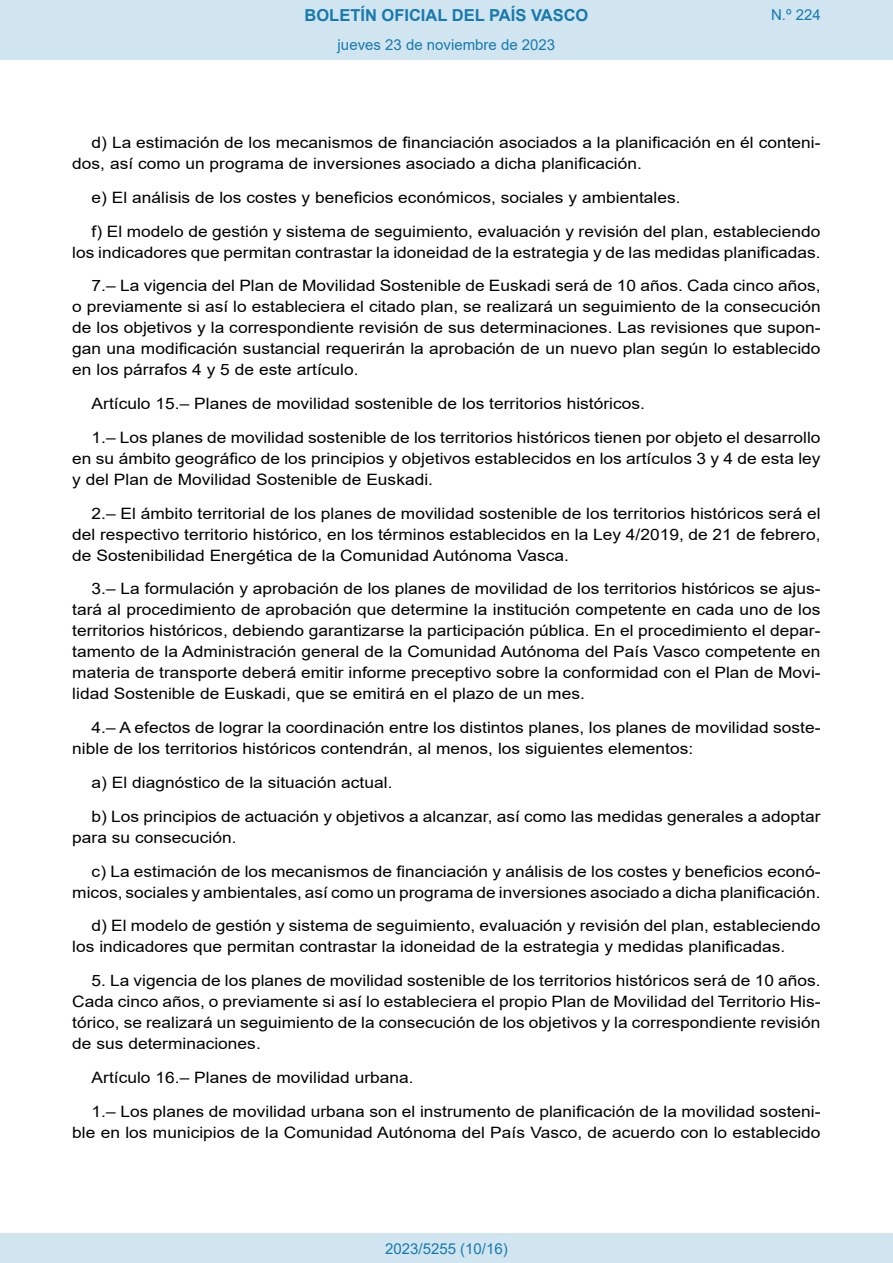
<style>
.page{position:relative;width:893px;height:1263px;background:#fff}
.page>*{position:absolute;margin:0;border:0;box-sizing:border-box;transform-origin:0 0}
.t1{font:700 16.5px "Arial";color:#1879ad}
.BOPVDetalle{font:15.6px/21px "Arial";color:#000;text-align:justify;scale:1.11 1}
.Paginacion_Centro{font:15px "Arial";color:#1879ad}
</style>
<div class="page">
<div style="left:0;top:0;width:893px;height:60px;background:#d0e5f0"></div>
<div style="left:0;top:1233px;width:893px;height:30px;background:#d0e5f0"></div>
<p class="t1" style="left:305px;top:3px;width:285px">BOLETÍN OFICIAL DEL PAÍS VASCO</p>
<p class="Paginacion_Centro" style="left:338px;top:35px;width:219px">jueves 23 de noviembre de 2023</p>
<p class="Paginacion_Centro" style="left:771px;top:5px;width:51px">N.º 224</p>
<p class="BOPVDetalle" style="left:72px;top:132px;width:676px;text-indent:19px">d) La estimación de los mecanismos de financiación asociados a la planificación en él conteni&shy;dos, así como un programa de inversiones asociado a dicha planificación.</p>
<p class="BOPVDetalle" style="left:92px;top:187px;width:532px">e) El análisis de los costes y beneficios económicos, sociales y ambientales.</p>
<p class="BOPVDetalle" style="left:72px;top:221px;width:676px;text-align:right">f) El modelo de gestión y sistema de seguimiento, evaluación y revisión del plan, estableciendo los indicadores que permitan contrastar la idoneidad de la estrategia y de las medidas planificadas.</p>
<p class="BOPVDetalle" style="left:72px;top:275px;width:676px;text-indent:19px">7.– La vigencia del Plan de Movilidad Sostenible de Euskadi será de 10 años. Cada cinco años, o previamente si así lo estableciera el citado plan, se realizará un seguimiento de la consecución de los objetivos y la correspondiente revisión de sus determinaciones. Las revisiones que supon&shy;gan una modificación sustancial requerirán la aprobación de un nuevo plan según lo establecido en los párrafos 4 y 5 de este artículo.</p>
<p class="BOPVDetalle" style="left:92px;top:393px;width:500px">Artículo 15.– Planes de movilidad sostenible de los territorios históricos.</p>
<p class="BOPVDetalle" style="left:72px;top:427px;width:676px;text-indent:19px">1.– Los planes de movilidad sostenible de los territorios históricos tienen por objeto el desarrollo en su ámbito geográfico de los principios y objetivos establecidos en los artículos 3 y 4 de esta ley y del Plan de Movilidad Sostenible de Euskadi.</p>
<p class="BOPVDetalle" style="left:72px;top:503px;width:676px;text-indent:19px">2.– El ámbito territorial de los planes de movilidad sostenible de los territorios históricos será el del respectivo territorio histórico, en los términos establecidos en la Ley 4/2019, de 21 de febrero, de Sostenibilidad Energética de la Comunidad Autónoma Vasca.</p>
<p class="BOPVDetalle" style="left:72px;top:578px;width:676px;text-indent:19px">3.– La formulación y aprobación de los planes de movilidad de los territorios históricos se ajus&shy;tará al procedimiento de aprobación que determine la institución competente en cada uno de los territorios históricos, debiendo garantizarse la participación pública. En el procedimiento el depar&shy;tamento de la Administración general de la Comunidad Autónoma del País Vasco competente en materia de transporte deberá emitir informe preceptivo sobre la conformidad con el Plan de Movi&shy;lidad Sostenible de Euskadi, que se emitirá en el plazo de un mes.</p>
<p class="BOPVDetalle" style="left:72px;top:717px;width:676px;text-indent:19px">4.– A efectos de lograr la coordinación entre los distintos planes, los planes de movilidad soste&shy;nible de los territorios históricos contendrán, al menos, los siguientes elementos:</p>
<p class="BOPVDetalle" style="left:92px;top:772px;width:273px">a) El diagnóstico de la situación actual.</p>
<p class="BOPVDetalle" style="left:72px;top:806px;width:676px;text-indent:19px">b) Los principios de actuación y objetivos a alcanzar, así como las medidas generales a adoptar para su consecución.</p>
<p class="BOPVDetalle" style="left:72px;top:860px;width:676px;text-align:right">c) La estimación de los mecanismos de financiación y análisis de los costes y beneficios econó&shy;micos, sociales y ambientales, así como un programa de inversiones asociado a dicha planificación.</p>
<p class="BOPVDetalle" style="left:72px;top:915px;width:676px;text-indent:19px">d) El modelo de gestión y sistema de seguimiento, evaluación y revisión del plan, estableciendo los indicadores que permitan contrastar la idoneidad de la estrategia y medidas planificadas.</p>
<p class="BOPVDetalle" style="left:72px;top:970px;width:676px;text-indent:19px">5. La vigencia de los planes de movilidad sostenible de los territorios históricos será de 10 años.<br>Cada cinco años, o previamente si así lo estableciera el propio Plan de Movilidad del Territorio His&shy;tórico, se realizará un seguimiento de la consecución de los objetivos y la correspondiente revisión de sus determinaciones.</p>
<p class="BOPVDetalle" style="left:92px;top:1067px;width:292px">Artículo 16.– Planes de movilidad urbana.</p>
<p class="BOPVDetalle" style="left:72px;top:1100px;width:676px;text-align:right">1.– Los planes de movilidad urbana son el instrumento de planificación de la movilidad sosteni&shy;ble en los municipios de la Comunidad Autónoma del País Vasco, de acuerdo con lo establecido</p>
<p class="Paginacion_Centro" style="left:385px;top:1238px;width:124px">2023/5255 (10/16)</p>
</div>
